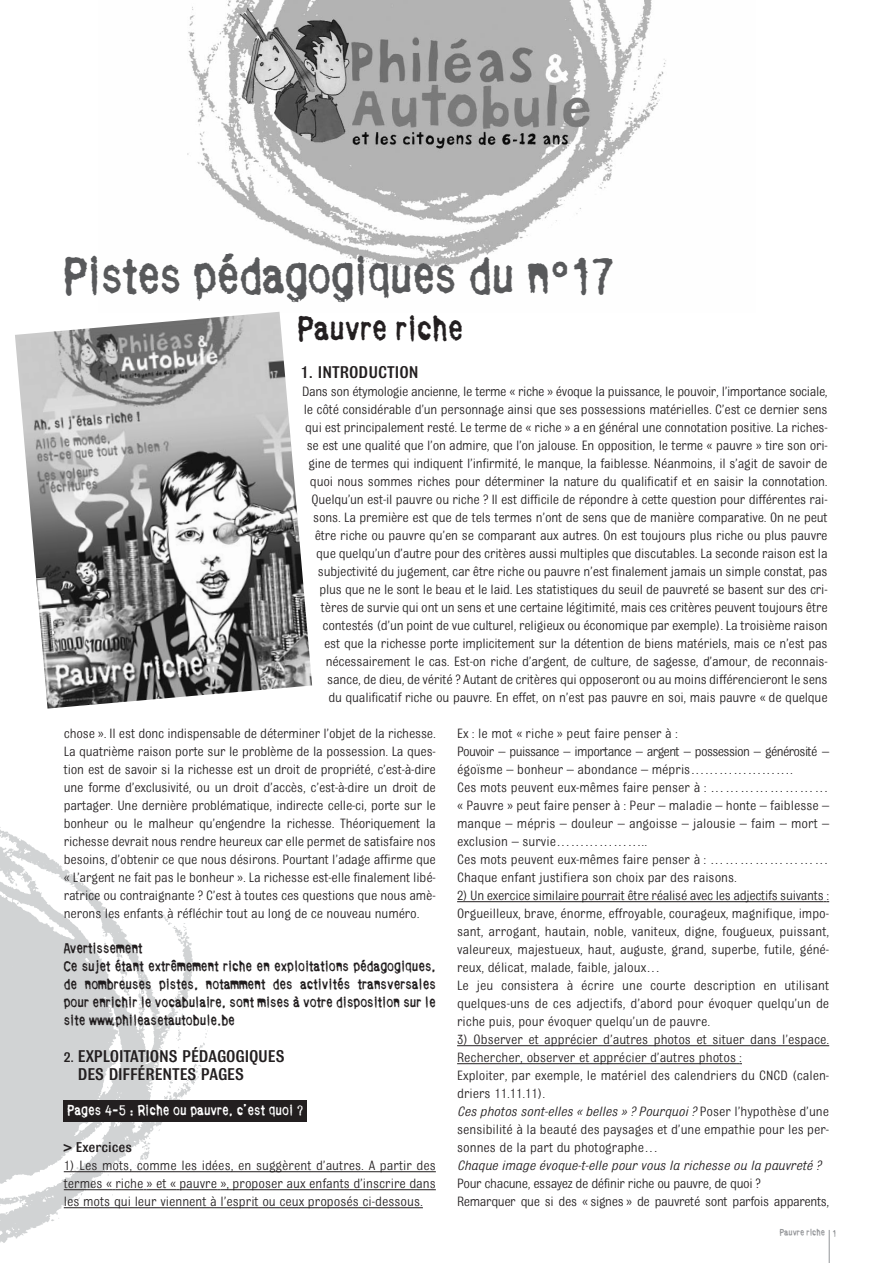
<style>
.page{position:relative;width:893px;height:1263px;background:#fff}
.page>*{position:absolute;margin:0;border:0;box-sizing:border-box;transform-origin:0 0}
.t1{font:49.5px "Bull Inked";letter-spacing:-.015em;color:#58595b}
.t2{font:33px "Bull Inked";color:#231f20}
.t3{font:500 18px/18px "Bulldog";letter-spacing:-.01em;color:#231f20}
.t4{font:500 15px "Bulldog";color:#231f20}
.t5{font:14.25px/18px "Bulldog";letter-spacing:-.015em;color:#231f20}
.t6{font:14.25px/18px "Bull Inked";color:#231f20}
.t7{font:italic 14.25px "Bulldog";color:#231f20}
.t8{font:14.25px "Bull Inked";color:#fff}
.t9{font:9px "Bull Inked";color:#939598}
.s1{font-size:15px}
.s2{font-style:italic}
</style>
<div class="page">
<img style="left:0;top:827px;width:222px;height:416px">
<div style="left:64px;top:1101px;width:243px;height:21px;background:#231f20"></div>
<img style="left:187px;top:0;width:479px;height:268px">
<hr style="left:457px;top:901px;width:366px;height:1px;background:#231f20">
<hr style="left:457px;top:1045px;width:372px;height:1px;background:#231f20">
<hr style="left:457px;top:1063px;width:279px;height:1px;background:#231f20">
<hr style="left:64px;top:1171px;width:372px;height:1px;background:#231f20">
<hr style="left:64px;top:1189px;width:48px;height:1px;background:#231f20">
<svg style="left:112px;top:1189px;width:67px;height:1px"></svg>
<hr style="left:179px;top:1189px;width:38px;height:1px;background:#231f20">
<hr style="left:220px;top:1189px;width:216px;height:1px;background:#231f20">
<hr style="left:64px;top:1207px;width:359px;height:1px;background:#231f20">
<hr style="left:829px;top:1230px;width:1px;height:33px;background:#939598">
<img style="left:15px;top:312px;width:297px;height:397px">
<h1 class="t1" style="left:64px;top:257px;width:552px">Pistes pédagogiques du n°17</h1>
<h2 class="t2" style="left:298px;top:316px;width:167px">Pauvre riche</h2>
<p class="t3" style="left:301px;top:365px;width:119px">1. INTRODUCTION</p>
<p class="t5" style="left:302px;top:383px;width:527px;text-align:right">Dans son étymologie ancienne, le terme « riche » évoque la puissance, le pouvoir, l’importance sociale, le côté considérable d’un personnage ainsi que ses possessions matérielles. C’est ce dernier sens qui est principalement resté. Le terme de « riche » a en général une connotation positive. La riches&shy;se est une qualité que l’on admire, que l’on jalouse. En opposition, le terme « pauvre » tire son ori&shy;gine de termes qui indiquent l’infirmité, le manque, la faiblesse. Néanmoins, il s’agit de savoir de quoi nous sommes riches pour déterminer la nature du qualificatif et en saisir la connotation.<br>Quelqu’un est-il pauvre ou riche ? Il est difficile de répondre à cette question pour différentes rai&shy;sons. La première est que de tels termes n’ont de sens que de manière comparative. On ne peut être riche ou pauvre qu’en se comparant aux autres. On est toujours plus riche ou plus pauvre que quelqu’un d’autre pour des critères aussi multiples que discutables. La seconde raison est la subjectivité du jugement, car être riche ou pauvre n’est finalement jamais un simple constat, pas plus que ne le sont le beau et le laid. Les statistiques du seuil de pauvreté se basent sur des cri&shy;tères de survie qui ont un sens et une certaine légitimité, mais ces critères peuvent toujours être contestés (d’un point de vue culturel, religieux ou économique par exemple). La troisième raison<br>est que la richesse porte implicitement sur la détention de biens matériels, mais ce n’est pas nécessairement le cas. Est-on riche d’argent, de culture, de sagesse, d’amour, de reconnais&shy;sance, de dieu, de vérité ? Autant de critères qui opposeront ou au moins différencieront le sens<br>du qualificatif riche ou pauvre. En effet, on n’est pas pauvre en soi, mais pauvre « de quelque</p>
<p class="t5" style="left:64px;top:725px;width:374px;text-align:justify">chose ». Il est donc indispensable de déterminer l’objet de la richesse.<br>La quatrième raison porte sur le problème de la possession. La ques&shy;tion est de savoir si la richesse est un droit de propriété, c’est-à-dire une forme d’exclusivité, ou un droit d’accès, c’est-à-dire un droit de partager. Une dernière problématique, indirecte celle-ci, porte sur le bonheur ou le malheur qu’engendre la richesse. Théoriquement la richesse devrait nous rendre heureux car elle permet de satisfaire nos besoins, d’obtenir ce que nous désirons. Pourtant l’adage affirme que « L’argent ne fait pas le bonheur ». La richesse est-elle finalement libé&shy;ratrice ou contraignante ? C’est à toutes ces questions que nous amè&shy;nerons les enfants à réfléchir tout au long de ce nouveau numéro.</p>
<p class="t6" style="left:64px;top:940px;width:374px">Avertissement<br>Ce sujet étant extrêmement riche en exploitations pédagogiques, de nombreuses pistes, notamment des activités transversales pour enrichir le vocabulaire, sont mises à votre disposition sur le site www.phileasetautobule.be</p>
<p class="t3" style="left:78px;top:1049px;width:208px;text-indent:-14px"><span class="s1">2.</span> EXPLOITATIONS PÉDAGOGIQUES<br>DES DIFFÉRENTES PAGES</p>
<p class="t8" style="left:68px;top:1105px;width:237px">Pages 4-5 : Riche ou pauvre, c’est quoi ?</p>
<p class="t4" style="left:64px;top:1142px;width:70px">&gt; Exercices</p>
<p class="t5" style="left:64px;top:1157px;width:374px;text-align:justify">1) Les mots, comme les idées, en suggèrent d’autres. A partir des termes « riche » et « pauvre », proposer aux enfants d’inscrire dans les mots qui leur viennent à l’esprit ou ceux proposés ci-dessous.</p>
<p class="t5" style="left:457px;top:725px;width:374px">Ex : le mot « riche » peut faire penser à :<br>Pouvoir – puissance – importance – argent – possession – générosité – égoïsme – bonheur – abondance – mépris………………….<br>Ces mots peuvent eux-mêmes faire penser à : …………………… « Pauvre » peut faire penser à : Peur – maladie – honte – faiblesse – manque – mépris – douleur – angoisse – jalousie – faim – mort – exclusion – survie………………..<br>Ces mots peuvent eux-mêmes faire penser à : …………………… Chaque enfant justifiera son choix par des raisons.</p>
<p class="t5" style="left:457px;top:887px;width:374px">2) Un exercice similaire pourrait être réalisé avec les adjectifs suivants :<br>Orgueilleux, brave, énorme, effroyable, courageux, magnifique, impo&shy;sant, arrogant, hautain, noble, vaniteux, digne, fougueux, puissant, valeureux, majestueux, haut, auguste, grand, superbe, futile, géné&shy;reux, délicat, malade, faible, jaloux…<br>Le jeu consistera à écrire une courte description en utilisant quelques-uns de ces adjectifs, d’abord pour évoquer quelqu’un de riche puis, pour évoquer quelqu’un de pauvre.</p>
<p class="t5" style="left:457px;top:1031px;width:374px">3) Observer et apprécier d’autres photos et situer dans l’espace.<br>Rechercher, observer et apprécier d’autres photos :<br>Exploiter, par exemple, le matériel des calendriers du CNCD (calen&shy;driers 11.11.11).<br><span class="s2">Ces photos sont-elles « belles » ? Pourquoi ?</span> Poser l’hypothèse d’une sensibilité à la beauté des paysages et d’une empathie pour les per&shy;sonnes de la part du photographe…</p>
<p class="t7" style="left:457px;top:1161px;width:365px">Chaque image évoque-t-elle pour vous la richesse ou la pauvreté ?</p>
<p class="t5" style="left:457px;top:1175px;width:374px">Pour chacune, essayez de définir riche ou pauvre, de quoi ?<br>Remarquer que si des « signes » de pauvreté sont parfois apparents,</p>
<p class="t9" style="left:780px;top:1229px;width:58px">Pauvre riche 1</p>
</div>
